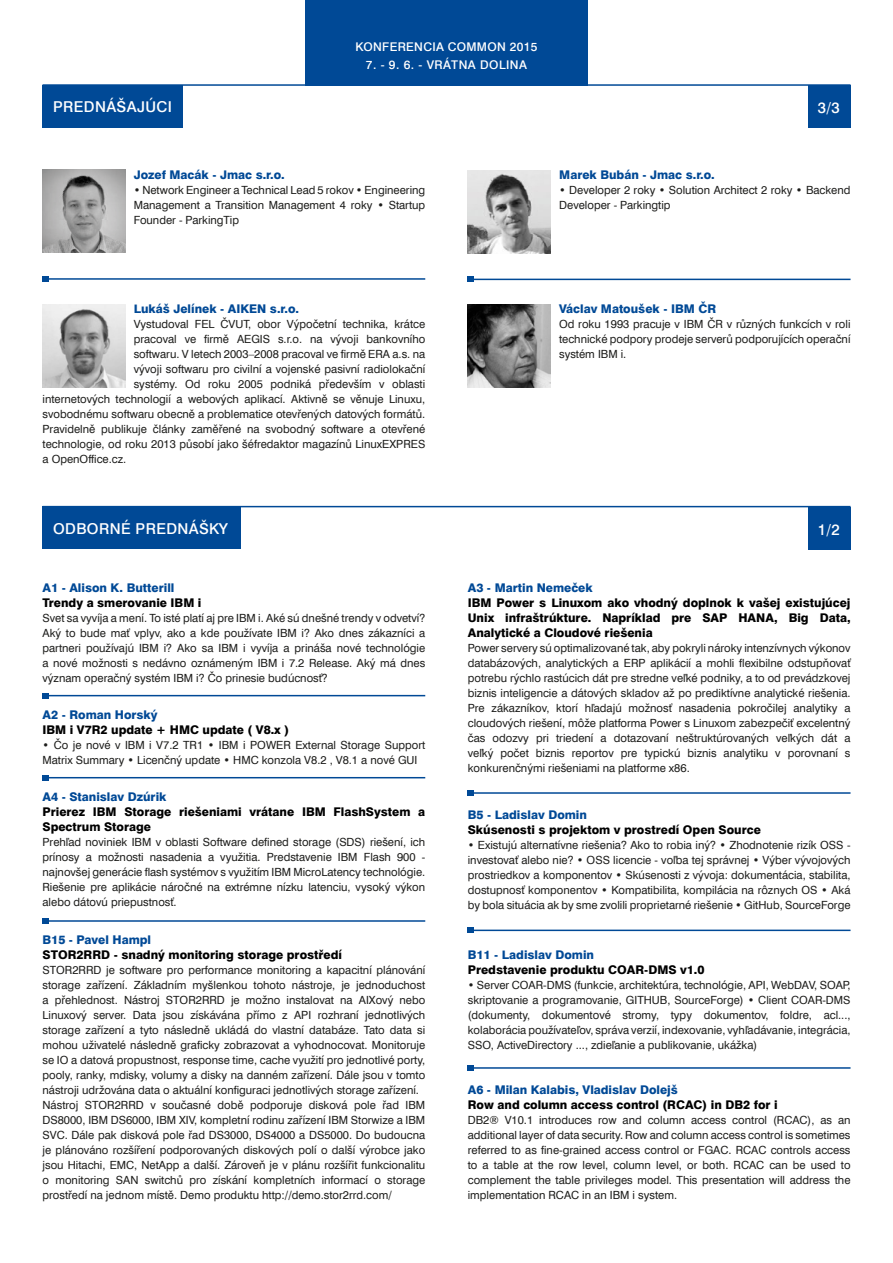
<style>
.page{position:relative;width:893px;height:1263px;background:#fff}
.page>*{position:absolute;margin:0;border:0;box-sizing:border-box;transform-origin:0 0}
.t1{font:500 15px "Swiss 721 AT";letter-spacing:.025em;color:#fff}
.t2{font:800 12px/15px "Swiss 721 AT";color:#000;text-align:justify}
.t3{font:800 12px "Swiss 721 AT";color:#004996}
.t4{font:500 12px "Swiss 721 AT";letter-spacing:.025em;color:#fff}
.t5{font:11.25px/15px "Swiss 721 AT";color:#1d1d1b;text-align:justify}
</style>
<div class="page">
<div style="left:305px;top:0;width:283px;height:85px;background:#004996"></div>
<div style="left:43px;top:85px;width:140px;height:43px;background:#004996"></div>
<div style="left:43px;top:507px;width:198px;height:42px;background:#004996"></div>
<div style="left:808px;top:86px;width:42px;height:42px;background:#004996"></div>
<div style="left:808px;top:507px;width:42px;height:43px;background:#004996"></div>
<img style="left:43px;top:170px;width:82px;height:82px">
<img style="left:468px;top:170px;width:83px;height:83px">
<img style="left:43px;top:304px;width:82px;height:83px">
<img style="left:468px;top:305px;width:82px;height:82px">
<hr style="left:46px;top:278px;width:379px;height:2px;background:#004996">
<svg style="left:43px;top:276px;width:6px;height:6px"></svg>
<hr style="left:46px;top:695px;width:379px;height:1px;background:#004996">
<svg style="left:43px;top:693px;width:6px;height:6px"></svg>
<hr style="left:46px;top:777px;width:379px;height:1px;background:#004996">
<svg style="left:43px;top:775px;width:6px;height:6px"></svg>
<hr style="left:46px;top:920px;width:379px;height:2px;background:#004996">
<svg style="left:43px;top:918px;width:6px;height:6px"></svg>
<hr style="left:471px;top:279px;width:379px;height:1px;background:#004996">
<svg style="left:468px;top:276px;width:6px;height:6px"></svg>
<hr style="left:471px;top:792px;width:379px;height:2px;background:#004996">
<svg style="left:468px;top:790px;width:6px;height:6px"></svg>
<hr style="left:471px;top:1067px;width:379px;height:2px;background:#004996">
<svg style="left:468px;top:1065px;width:6px;height:6px"></svg>
<hr style="left:471px;top:930px;width:379px;height:1px;background:#004996">
<svg style="left:468px;top:927px;width:6px;height:6px"></svg>
<hr style="left:43px;top:84px;width:807px;height:2px;background:#004996">
<hr style="left:43px;top:506px;width:807px;height:1px;background:#004996">
<h1 class="t1" style="left:53px;top:102px;width:120px">PREDNÁŠAJÚCI</h1>
<p class="t4" style="left:356px;top:43px;width:183px">KONFERENCIA COMMON 2015</p>
<p class="t4" style="left:366px;top:61px;width:163px">7. - 9. 6. - VRÁTNA DOLINA</p>
<p class="t3" style="left:134px;top:170px;width:153px">Jozef Macák - Jmac s.r.o.</p>
<p class="t5" style="left:134px;top:183px;width:293px">• Network Engineer a Technical Lead 5 rokov • Engineering Management a Transition Management 4 roky • Startup Founder - ParkingTip</p>
<h1 class="t1" style="left:818px;top:102px;width:24px">3/3</h1>
<p class="t3" style="left:559px;top:170px;width:157px">Marek Bubán - Jmac s.r.o.</p>
<p class="t5" style="left:559px;top:183px;width:293px">• Developer 2 roky • Solution Architect 2 roky • Backend<br>Developer - Parkingtip</p>
<p class="t3" style="left:134px;top:304px;width:167px">Lukáš Jelínek - AIKEN s.r.o.</p>
<p class="t5" style="left:134px;top:318px;width:293px">Vystudoval FEL ČVUT, obor Výpočetní technika, krátce</p>
<p class="t5" style="left:134px;top:333px;width:293px">pracoval ve firmě AEGIS s.r.o. na vývoji bankovního</p>
<p class="t5" style="left:134px;top:348px;width:293px">softwaru. V letech 2003–2008 pracoval ve firmě ERA a.s. na</p>
<p class="t5" style="left:134px;top:363px;width:293px">vývoji softwaru pro civilní a vojenské pasivní radiolokační</p>
<p class="t5" style="left:134px;top:378px;width:293px">systémy. Od roku 2005 podniká především v oblasti</p>
<p class="t5" style="left:43px;top:393px;width:384px">internetových technologií a webových aplikací. Aktivně se věnuje Linuxu,</p>
<p class="t5" style="left:43px;top:408px;width:384px">svobodnému softwaru obecně a problematice otevřených datových formátů.</p>
<p class="t5" style="left:43px;top:423px;width:384px">Pravidelně publikuje články zaměřené na svobodný software a otevřené</p>
<p class="t5" style="left:43px;top:438px;width:384px">technologie, od roku 2013 působí jako šéfredaktor magazínů LinuxEXPRES</p>
<p class="t5" style="left:43px;top:453px;width:85px">a OpenOffice.cz.</p>
<h1 class="t1" style="left:53px;top:523px;width:176px">ODBORNÉ PREDNÁŠKY</h1>
<p class="t3" style="left:559px;top:304px;width:159px">Václav Matoušek - IBM ČR</p>
<p class="t5" style="left:559px;top:318px;width:293px">Od roku 1993 pracuje v IBM ČR v různých funkcích v roli technické podpory prodeje serverů podporujících operační systém IBM i.</p>
<h1 class="t1" style="left:818px;top:524px;width:24px">1/2</h1>
<p class="t3" style="left:43px;top:583px;width:133px">A1 - Alison K. Butterill</p>
<p class="t2" style="left:43px;top:596px;width:160px">Trendy a smerovanie IBM i</p>
<p class="t5" style="left:43px;top:611px;width:384px">Svet sa vyvíja a mení. To isté platí aj pre IBM i. Aké sú dnešné trendy v odvetví?<br>Aký to bude mať vplyv, ako a kde používate IBM i? Ako dnes zákazníci a partneri používajú IBM i? Ako sa IBM i vyvíja a prináša nové technológie a nové možnosti s nedávno oznámeným IBM i 7.2 Release. Aký má dnes význam operačný systém IBM i? Čo prinesie budúcnosť?</p>
<p class="t3" style="left:43px;top:710px;width:117px">A2 - Roman Horský</p>
<p class="t2" style="left:43px;top:723px;width:248px">IBM i V7R2 update + HMC update ( V8.x )</p>
<p class="t5" style="left:43px;top:738px;width:384px">• Čo je nové v IBM i V7.2 TR1 • IBM i POWER External Storage Support<br>Matrix Summary • Licenčný update • HMC konzola V8.2 , V8.1 a nové GUI</p>
<p class="t3" style="left:43px;top:792px;width:125px">A4 - Stanislav Dzúrik</p>
<p class="t2" style="left:43px;top:805px;width:384px">Prierez IBM Storage riešeniami vrátane IBM FlashSystem a<br>Spectrum Storage</p>
<p class="t5" style="left:43px;top:835px;width:384px">Prehľad noviniek IBM v oblasti Software defined storage (SDS) riešení, ich prínosy a možnosti nasadenia a využitia. Predstavenie IBM Flash 900 - najnovšej generácie flash systémov s využitím IBM MicroLatency technológie.<br>Riešenie pre aplikácie náročné na extrémne nízku latenciu, vysoký výkon alebo dátovú priepustnosť.</p>
<p class="t3" style="left:43px;top:935px;width:110px">B15 - Pavel Hampl</p>
<p class="t2" style="left:43px;top:949px;width:301px">STOR2RRD - snadný monitoring storage prostředí</p>
<p class="t5" style="left:43px;top:964px;width:384px;text-align:left">STOR2RRD je software pro performance monitoring a kapacitní plánování storage zařízení. Základním myšlenkou tohoto nástroje, je jednoduchost a přehlednost. Nástroj STOR2RRD je možno instalovat na AIXový nebo Linuxový server. Data jsou získávána přímo z API rozhraní jednotlivých storage zařízení a tyto následně ukládá do vlastní databáze. Tato data si mohou uživatelé následně graficky zobrazovat a vyhodnocovat. Monitoruje se IO a datová propustnost, response time, cache využití pro jednotlivé porty, pooly, ranky, mdisky, volumy a disky na danném zařízení. Dále jsou v tomto nástroji udržována data o aktuální konfiguraci jednotlivých storage zařízení.<br>Nástroj STOR2RRD v současné době podporuje disková pole řad IBM DS8000, IBM DS6000, IBM XIV, kompletní rodinu zařízení IBM Storwize a IBM SVC. Dále pak disková pole řad DS3000, DS4000 a DS5000. Do budoucna je plánováno rozšíření podporovaných diskových polí o další výrobce jako jsou Hitachi, EMC, NetApp a další. Zároveň je v plánu rozšířit funkcionalitu o monitoring SAN switchů pro získání kompletních informací o storage prostředí na jednom místě. Demo produktu http://demo.stor2rrd.com/</p>
<p class="t3" style="left:468px;top:583px;width:126px">A3 - Martin Nemeček</p>
<p class="t2" style="left:468px;top:596px;width:384px">IBM Power s Linuxom ako vhodný doplnok k vašej existujúcej Unix infraštrúkture. Napríklad pre SAP HANA, Big Data, Analytické a Cloudové riešenia</p>
<p class="t5" style="left:468px;top:641px;width:384px">Power servery sú optimalizované tak, aby pokryli nároky intenzívnych výkonov databázových, analytických a ERP aplikácií a mohli flexibilne odstupňovať potrebu rýchlo rastúcich dát pre stredne veľké podniky, a to od prevádzkovej biznis inteligencie a dátových skladov až po prediktívne analytické riešenia.<br>Pre zákazníkov, ktorí hľadajú možnosť nasadenia pokročilej analytiky a cloudových riešení, môže platforma Power s Linuxom zabezpečiť excelentný čas odozvy pri triedení a dotazovaní neštruktúrovaných veľkých dát a veľký počet biznis reportov pre typickú biznis analytiku v porovnaní s konkurenčnými riešeniami na platforme x86.</p>
<p class="t3" style="left:468px;top:811px;width:121px">B5 - Ladislav Domin</p>
<p class="t2" style="left:468px;top:824px;width:295px">Skúsenosti s projektom v prostredí Open Source</p>
<p class="t5" style="left:468px;top:839px;width:384px">• Existujú alternatívne riešenia? Ako to robia iný? • Zhodnotenie rizík OSS - investovať alebo nie? • OSS licencie - voľba tej správnej • Výber vývojových prostriedkov a komponentov • Skúsenosti z vývoja: dokumentácia, stabilita, dostupnosť komponentov • Kompatibilita, kompilácia na rôznych OS • Aká by bola situácia ak by sme zvolili proprietarné riešenie • GitHub, SourceForge</p>
<p class="t3" style="left:468px;top:950px;width:128px">B11 - Ladislav Domin</p>
<p class="t2" style="left:468px;top:963px;width:238px">Predstavenie produktu COAR-DMS v1.0</p>
<p class="t5" style="left:468px;top:978px;width:384px">• Server COAR-DMS (funkcie, architektúra, technológie, API, WebDAV, SOAP, skriptovanie a programovanie, GITHUB, SourceForge) • Client COAR-DMS (dokumenty, dokumentové stromy, typy dokumentov, foldre, acl..., kolaborácia používateľov, správa verzií, indexovanie, vyhľadávanie, integrácia, SSO, ActiveDirectory ..., zdieľanie a publikovanie, ukážka)</p>
<p class="t3" style="left:468px;top:1085px;width:212px">A6 - Milan Kalabis, Vladislav Dolejš</p>
<p class="t2" style="left:468px;top:1099px;width:311px">Row and column access control (RCAC) in DB2 for i</p>
<p class="t5" style="left:468px;top:1114px;width:384px">DB2® V10.1 introduces row and column access control (RCAC), as an additional layer of data security. Row and column access control is sometimes referred to as fine-grained access control or FGAC. RCAC controls access to a table at the row level, column level, or both. RCAC can be used to complement the table privileges model. This presentation will address the implementation RCAC in an IBM i system.</p>
</div>
